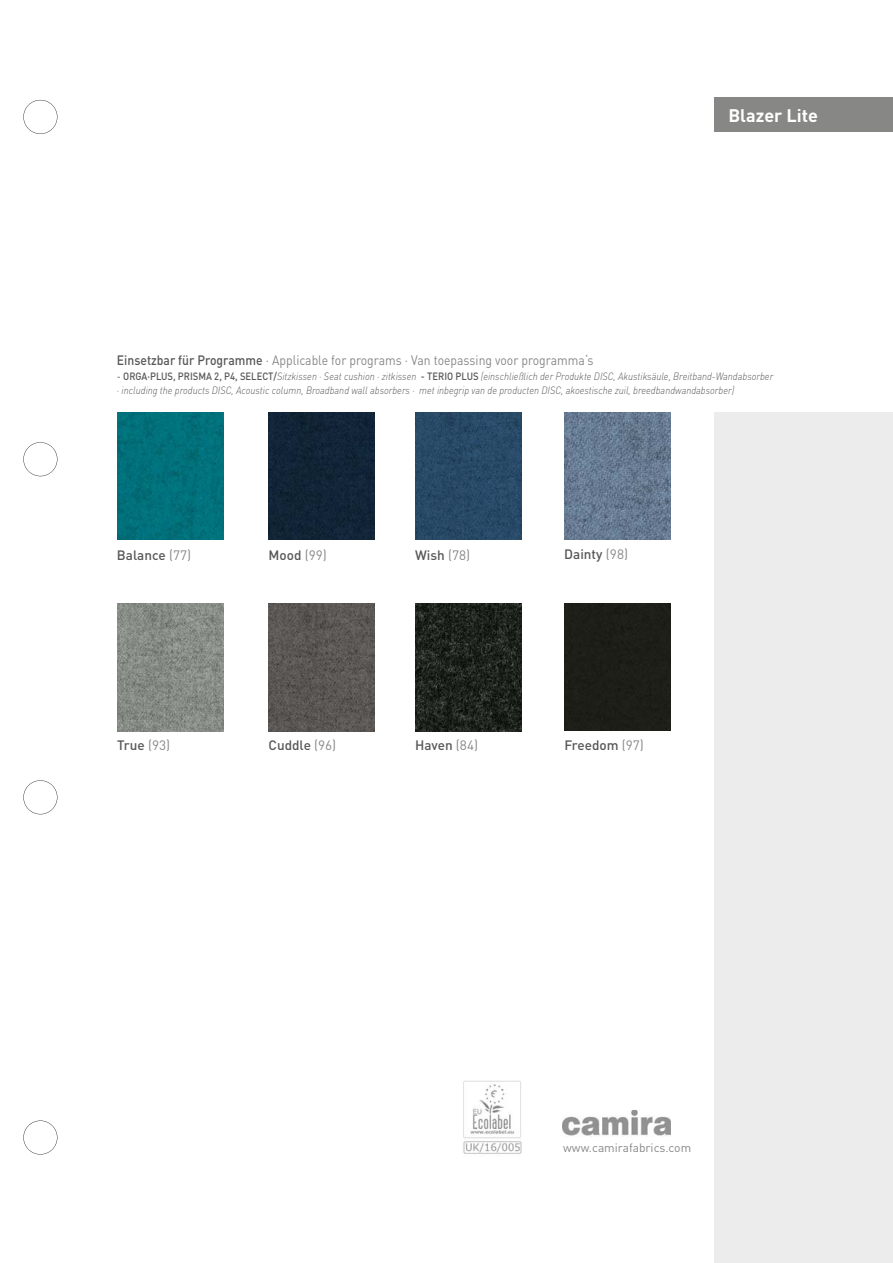
<style>
.page{position:relative;width:893px;height:1263px;background:#fff}
.page>*{position:absolute;margin:0;border:0;box-sizing:border-box;transform-origin:0 0}
.t1{font:700 18px "DINOT";color:#fff}
.t2{font:500 13.5px "DINOT";color:#575757}
.t3{font:13.5px "DINOT";color:#878786;scale:.9 1}
.t4{font:12px "DINOT";color:#878786}
.t5{font:italic 300 10.5px/13.5px "DINOT";color:#575757;scale:.9 1}
.s1{font-weight:500;color:#575757}
.s2{font-weight:400;font-style:normal}
.s3{font-weight:500;font-style:normal}
.s4{font-weight:400;color:#878786}
</style>
<div class="page">
<div style="left:714px;top:412px;width:179px;height:851px;background:#edecec"></div>
<img style="left:463px;top:1080px;width:58px;height:74px">
<div style="left:714px;top:98px;width:179px;height:34px;background:#878786"></div>
<img style="left:563px;top:1110px;width:107px;height:26px">
<img style="left:415px;top:604px;width:106px;height:127px">
<div style="left:564px;top:603px;width:106px;height:127px;background:#1d1e18"></div>
<img style="left:415px;top:413px;width:106px;height:127px">
<img style="left:269px;top:604px;width:106px;height:127px">
<div style="left:269px;top:413px;width:105px;height:127px;background:#122437"></div>
<img style="left:117px;top:412px;width:106px;height:128px">
<img style="left:117px;top:604px;width:106px;height:127px">
<img style="left:564px;top:413px;width:106px;height:127px">
<svg style="left:23px;top:100px;width:34px;height:34px"></svg>
<svg style="left:23px;top:442px;width:34px;height:34px"></svg>
<svg style="left:23px;top:780px;width:34px;height:34px"></svg>
<svg style="left:23px;top:1120px;width:34px;height:34px"></svg>
<h1 class="t1" style="left:728px;top:105px;width:91px">Blazer Lite</h1>
<p class="t3" style="left:117px;top:356px;width:531px"><span class="s1">Einsetzbar für Programme</span> · Applicable for programs · Van toepassing voor programma‘s</p>
<p class="t5" style="left:117px;top:371px;width:731px"><span class="s2">-</span> <span class="s3">ORGA·PLUS, PRISMA 2, P4, SELECT/</span>Sitzkissen · Seat cushion · zitkissen <span class="s3">- TERIO PLUS</span> (einschließlich der Produkte DISC, Akustiksäule, Breitband-Wandabsorber · including the products DISC, Acoustic column, Broadband wall absorbers · met inbegrip van de producten DISC, akoestische zuil, breedbandwandabsorber)</p>
<p class="t2" style="left:117px;top:550px;width:76px">Balance <span class="s4">(77)</span></p>
<p class="t2" style="left:269px;top:550px;width:60px">Mood <span class="s4">(99)</span></p>
<p class="t2" style="left:415px;top:550px;width:57px">Wish <span class="s4">(78)</span></p>
<p class="t2" style="left:564px;top:549px;width:65px">Dainty <span class="s4">(98)</span></p>
<p class="t2" style="left:117px;top:740px;width:55px">True <span class="s4">(93)</span></p>
<p class="t2" style="left:564px;top:741px;width:81px">Freedom <span class="s4">(97)</span></p>
<p class="t2" style="left:269px;top:740px;width:69px">Cuddle <span class="s4">(96)</span></p>
<p class="t2" style="left:415px;top:740px;width:64px">Haven <span class="s4">(84)</span></p>
<p class="t4" style="left:563px;top:1143px;width:129px">www.camirafabrics.com</p>
</div>
